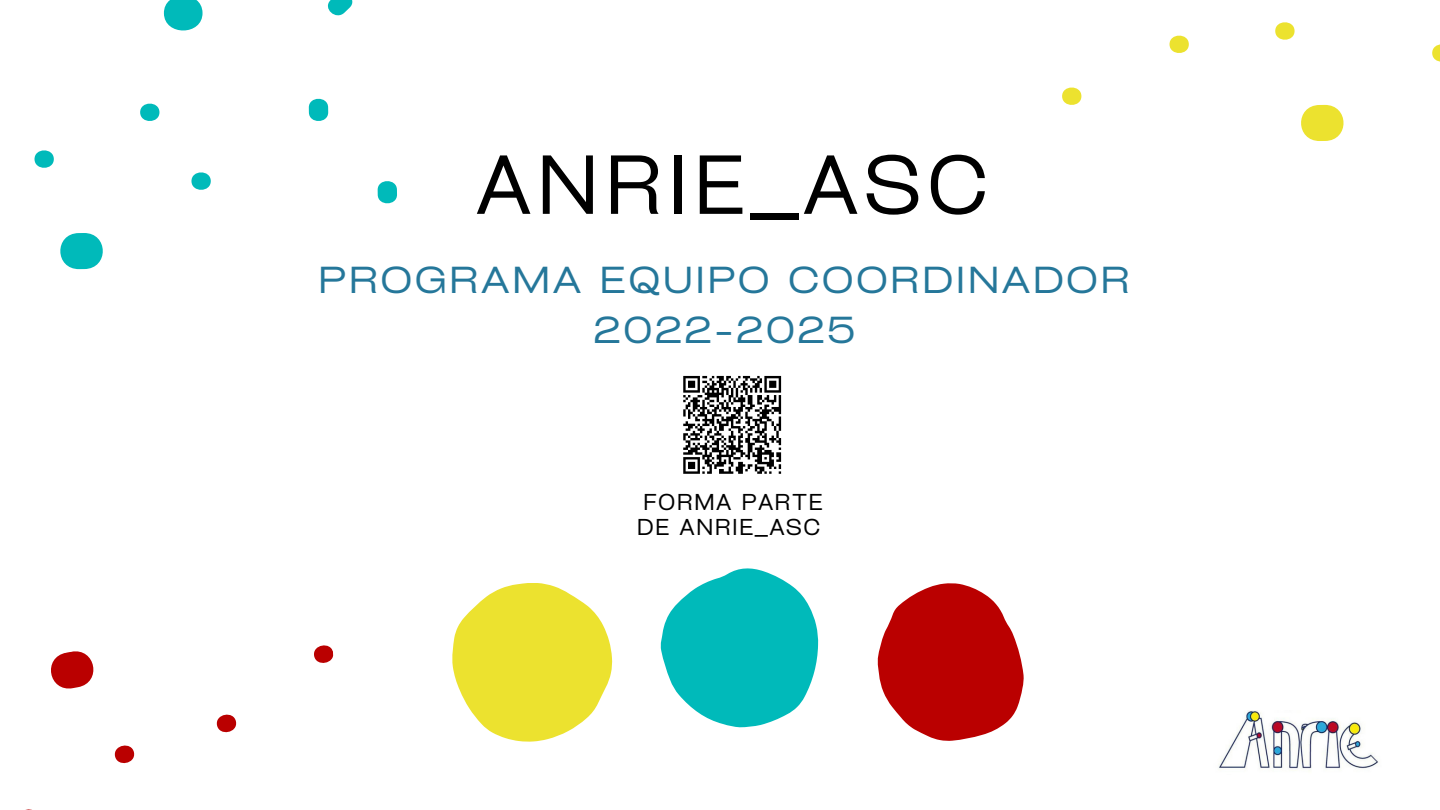
<style>
.page{position:relative;width:1440px;height:810px;background:#fff}
.page>*{position:absolute;margin:0;border:0;box-sizing:border-box;transform-origin:0 0}
.t1{font:80px "Cy Grotesk Key";letter-spacing:.06em;color:#000}
.t2{font:expanded 36px "Cy Grotesk";letter-spacing:.065em;color:#25779a}
.t3{font:22px/25.5px "Cy Grotesk Key";letter-spacing:.06em;color:#000}
</style>
<div class="page">
<img style="left:1218px;top:711px;width:160px;height:60px">
<svg style="left:452px;top:583px;width:160px;height:159px"></svg>
<svg style="left:661px;top:568px;width:157px;height:159px"></svg>
<svg style="left:878px;top:583px;width:146px;height:158px"></svg>
<svg style="left:34px;top:0;width:363px;height:269px"></svg>
<svg style="left:25px;top:645px;width:309px;height:165px"></svg>
<svg style="left:1062px;top:22px;width:378px;height:119px"></svg>
<svg style="left:683px;top:375px;width:99px;height:99px"></svg>
<p class="t1" style="left:476px;top:134px;width:514px">ANRIE_ASC</p>
<p class="t2" style="left:318px;top:257px;width:813px">PROGRAMA EQUIPO COORDINADOR</p>
<p class="t2" style="left:594px;top:307px;width:263px">2022-2025</p>
<p class="t3" style="left:637px;top:488px;width:187px">FORMA PARTE<br>DE ANRIE_ASC</p>
</div>
